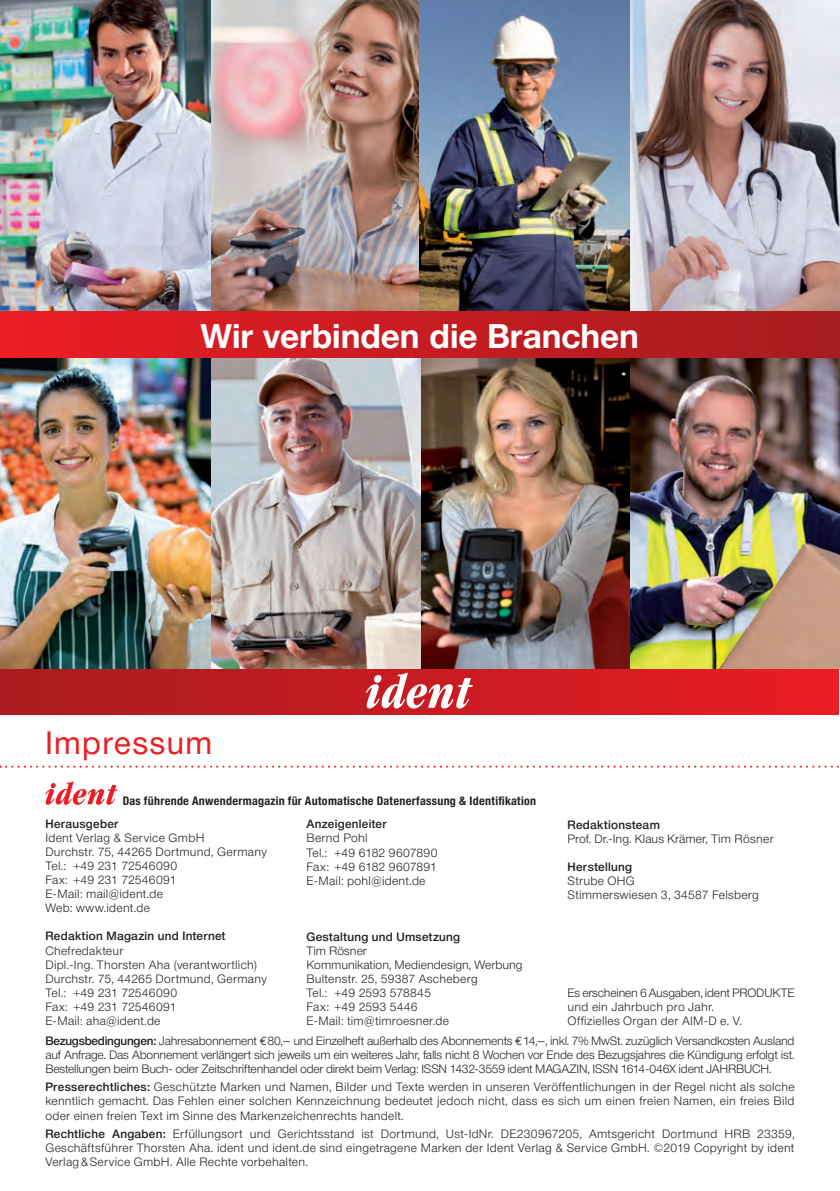
<style>
.page{position:relative;width:840px;height:1191px;background:#fff}
.page>*{position:absolute;margin:0;border:0;box-sizing:border-box;transform-origin:0 0}
.t1{font:700 33.8px "Neue Helvetica BQ";color:#fff}
.t2{font:32px "Neue Helvetica BQ";letter-spacing:.045em;color:#ee1d23}
.t3{font:300 12px/14px "Neue Helvetica BQ";letter-spacing:.02em;color:#231f20}
.t4{font:500 12px "Neue Helvetica BQ";letter-spacing:.025em;color:#231f20}
.t5{font:700 12px "Neue Helvetica Condensed BQ";letter-spacing:.025em;color:#231f20}
.s1{font-weight:500}
.s2{font-family:"Euro Mono";font-weight:400}
</style>
<div class="page">
<svg style="left:0;top:765px;width:840px;height:2px"></svg>
<svg style="left:45px;top:781px;width:72px;height:24px"></svg>
<img style="left:0;top:0;width:839px;height:312px">
<img style="left:0;top:357px;width:839px;height:312px">
<div style="left:0;top:312px;width:839px;height:45px;background:linear-gradient(to right,#eb1c24,#a41c1f)"></div>
<div style="left:0;top:669px;width:838px;height:45px;background:linear-gradient(to right,#a71c20,#e91c24)"></div>
<svg style="left:366px;top:672px;width:106px;height:36px"></svg>
<h1 class="t1" style="left:201px;top:315px;width:439px">Wir verbinden die Branchen</h1>
<h2 class="t2" style="left:45px;top:723px;width:168px">Impressum</h2>
<p class="t5" style="left:123px;top:794px;width:414px">Das führende Anwendermagazin für Automatische Datenerfassung &amp; Identifikation</p>
<p class="t4" style="left:45px;top:816px;width:75px">Herausgeber</p>
<p class="t3" style="left:45px;top:831px;width:223px">Ident Verlag &amp; Service GmbH<br>Durchstr. 75, 44265 Dortmund, Germany<br>Tel.: +49 231 72546090<br>Fax: +49 231 72546091<br>E-Mail: mail@ident.de<br>Web: www.ident.de</p>
<p class="t4" style="left:45px;top:928px;width:182px">Redaktion Magazin und Internet</p>
<p class="t3" style="left:45px;top:943px;width:223px">Chefredakteur<br>Dipl.-Ing. Thorsten Aha (verantwortlich)<br>Durchstr. 75, 44265 Dortmund, Germany<br>Tel.: +49 231 72546090<br>Fax: +49 231 72546091<br>E-Mail: aha@ident.de</p>
<p class="t4" style="left:306px;top:816px;width:82px">Anzeigenleiter</p>
<p class="t3" style="left:306px;top:831px;width:132px">Bernd Pohl<br>Tel.: +49 6182 9607890<br>Fax: +49 6182 9607891<br>E-Mail: pohl@ident.de</p>
<p class="t4" style="left:567px;top:816px;width:94px">Redaktionsteam</p>
<p class="t3" style="left:567px;top:831px;width:207px">Prof. Dr.-Ing. Klaus Krämer, Tim Rösner</p>
<p class="t4" style="left:567px;top:858px;width:66px">Herstellung</p>
<p class="t3" style="left:567px;top:873px;width:193px">Strube OHG<br>Stimmerswiesen 3, 34587 Felsberg</p>
<p class="t4" style="left:306px;top:928px;width:155px">Gestaltung und Umsetzung</p>
<p class="t3" style="left:306px;top:943px;width:217px">Tim Rösner<br>Kommunikation, Mediendesign, Werbung<br>Bultenstr. 25, 59387 Ascheberg<br>Tel.: +49 2593 578845<br>Fax: +49 2593 5446<br>E-Mail: tim@timroesner.de</p>
<p class="t3" style="left:567px;top:985px;width:228px">Es erscheinen 6 Ausgaben, ident PRODUKTE und ein Jahrbuch pro Jahr.<br>Offizielles Organ der AIM-D e. V.</p>
<p class="t3" style="left:45px;top:1034px;width:750px;text-align:justify"><span class="s1">Bezugsbedingungen:</span> Jahresabonnement <span class="s2">€</span> 80,– und Einzelheft außerhalb des Abonnements <span class="s2">€</span> 14,–, inkl. 7% MwSt. zuzüglich Versandkosten Ausland auf Anfrage. Das Abonnement verlängert sich jeweils um ein weiteres Jahr, falls nicht 8 Wochen vor Ende des Bezugsjahres die Kündigung erfolgt ist.<br>Bestellungen beim Buch- oder Zeitschriftenhandel oder direkt beim Verlag: ISSN 1432-3559 ident MAGAZIN, ISSN 1614-046X ident JAHRBUCH.</p>
<p class="t3" style="left:45px;top:1080px;width:750px;text-align:justify"><span class="s1">Presserechtliches:</span> Geschützte Marken und Namen, Bilder und Texte werden in unseren Veröffentlichungen in der Regel nicht als solche kenntlich gemacht. Das Fehlen einer solchen Kennzeichnung bedeutet jedoch nicht, dass es sich um einen freien Namen, ein freies Bild oder einen freien Text im Sinne des Markenzeichenrechts handelt.</p>
<p class="t3" style="left:45px;top:1126px;width:750px;text-align:justify"><span class="s1">Rechtliche Angaben:</span> Erfüllungsort und Gerichtsstand ist Dortmund, Ust-IdNr. DE230967205, Amtsgericht Dortmund HRB 23359, Geschäftsführer Thorsten Aha. ident und ident.de sind eingetragene Marken der Ident Verlag &amp; Service GmbH. ©2019 Copyright by ident Verlag&amp;Service GmbH. Alle Rechte vorbehalten.</p>
</div>
